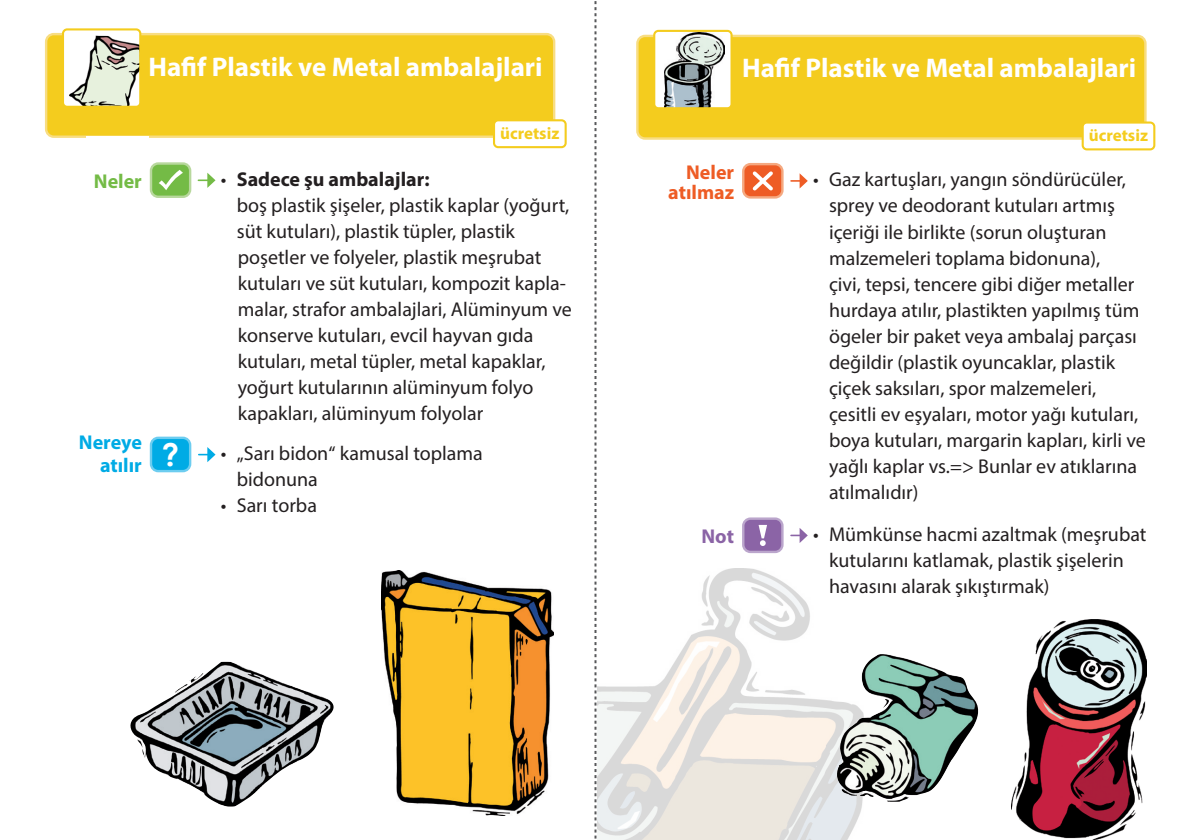
<style>
.page{position:relative;width:1191px;height:840px;background:#fff}
.page>*{position:absolute;margin:0;border:0;box-sizing:border-box;transform-origin:0 0}
.t1{font:700 31px "Century Gothic";color:#fff}
.t2{font:700 27px "Myriad Pro";color:#fff}
.t3{font:20px/26px "Myriad Pro";color:#231f20}
.t4{font:700 20px/22px "Myriad Pro";color:#00abe5;text-align:right}
.t5{font:700 20px/20px "Myriad Pro";color:#ee5c25;text-align:right}
.t6{font:700 20px "Myriad Pro";color:#74bb46}
.t7{font:700 20px "Myriad Pro";color:#8b64a6}
.t8{font:700 17px "Myriad Pro";color:#f4cc1e}
.s1{font-weight:700}
</style>
<div class="page">
<img style="left:130px;top:661px;width:204px;height:145px">
<div style="left:46px;top:34px;width:508px;height:103px;background:#f4cc1e;border-radius:8px"></div>
<div style="left:45px;top:33px;width:510px;height:105px;border:2px solid #f8dd82;border-radius:8px"></div>
<svg style="left:594px;top:1px;width:2px;height:838px"></svg>
<img style="left:598px;top:568px;width:265px;height:271px">
<img style="left:381px;top:570px;width:172px;height:244px">
<div style="left:637px;top:36px;width:508px;height:102px;background:#f4cc1e;border-radius:8px"></div>
<div style="left:636px;top:35px;width:510px;height:105px;border:2px solid #f8dd82;border-radius:8px"></div>
<div style="left:654px;top:31px;width:77px;height:77px;background:#fff;border-radius:4px"></div>
<img style="left:664px;top:33px;width:60px;height:73px">
<div style="left:653px;top:30px;width:79px;height:79px;border:2px solid #f4cc1e;border-radius:4px"></div>
<img style="left:1011px;top:619px;width:135px;height:219px">
<img style="left:837px;top:653px;width:141px;height:148px">
<div style="left:494px;top:120px;width:71px;height:27px;background:#fff;border-radius:4px"></div>
<div style="left:493px;top:119px;width:73px;height:29px;border:2px solid #f4cc1e;border-radius:4px"></div>
<div style="left:151px;top:437px;width:39px;height:34px;background:#00abe5;border-radius:7px"></div>
<div style="left:150px;top:436px;width:41px;height:36px;border:2px solid #6dcdf0;border-radius:7px"></div>
<svg style="left:199px;top:447px;width:16px;height:15px"></svg>
<svg style="left:198px;top:173px;width:17px;height:15px"></svg>
<div style="left:151px;top:163px;width:39px;height:34px;background:#74bb46;border-radius:7px"></div>
<div style="left:150px;top:162px;width:41px;height:36px;border:2px solid #b8d89d;border-radius:7px"></div>
<svg style="left:159px;top:170px;width:24px;height:20px"></svg>
<svg style="left:791px;top:528px;width:16px;height:14px"></svg>
<div style="left:743px;top:518px;width:39px;height:33px;background:#8b64a6;border-radius:7px"></div>
<div style="left:742px;top:517px;width:41px;height:36px;border:2px solid #bba6cc;border-radius:7px"></div>
<svg style="left:758px;top:524px;width:9px;height:21px"></svg>
<svg style="left:791px;top:173px;width:16px;height:15px"></svg>
<div style="left:743px;top:164px;width:39px;height:33px;background:#ee5c25;border-radius:7px"></div>
<div style="left:742px;top:163px;width:41px;height:35px;border:2px solid #f5a981;border-radius:7px"></div>
<svg style="left:752px;top:171px;width:21px;height:20px"></svg>
<div style="left:86px;top:136px;width:62px;height:34px;background:#fff"></div>
<div style="left:1082px;top:122px;width:72px;height:27px;background:#fff;border-radius:4px"></div>
<div style="left:1081px;top:121px;width:74px;height:29px;border:2px solid #f4cc1e;border-radius:4px"></div>
<div style="left:63px;top:29px;width:77px;height:78px;background:#fff;border-radius:4px"></div>
<img style="left:69px;top:36px;width:69px;height:69px">
<div style="left:62px;top:28px;width:79px;height:80px;border:2px solid #f4cc1e;border-radius:4px"></div>
<h2 class="t2" style="left:148px;top:49px;width:396px">Hafif Plastik ve Metal ambalajlari</h2>
<p class="t8" style="left:500px;top:122px;width:61px">ücretsiz</p>
<p class="t6" style="left:94px;top:168px;width:49px">Neler</p>
<p class="t3" style="left:237px;top:166px;width:336px;text-indent:-16px">• <span class="s1">Sadece şu ambalajlar:<br></span>boş plastik şişeler, plastik kaplar (yoğurt, süt kutuları), plastik tüpler, plastik poşetler ve folyeler, plastik meşrubat kutuları ve süt kutuları, kompozit kapla&shy;malar, strafor ambalajlari, Alüminyum ve konserve kutuları, evcil hayvan gıda kutuları, metal tüpler, metal kapaklar, yoğurt kutularının alüminyum folyo kapakları, alüminyum folyolar</p>
<p class="t3" style="left:237px;top:440px;width:248px;text-indent:-16px">• „Sarı bidon“ kamusal toplama bidonuna</p>
<p class="t3" style="left:221px;top:492px;width:98px">• Sarı torba</p>
<p class="t4" style="left:79px;top:431px;width:64px">Nereye atılır</p>
<h1 class="t1" style="left:162px;top:435px;width:19px">?</h1>
<h2 class="t2" style="left:742px;top:51px;width:396px">Hafif Plastik ve Metal ambalajlari</h2>
<p class="t5" style="left:668px;top:161px;width:67px">Neler atılmaz</p>
<p class="t7" style="left:701px;top:523px;width:34px">Not</p>
<p class="t8" style="left:1088px;top:125px;width:61px">ücretsiz</p>
<p class="t3" style="left:829px;top:166px;width:318px;text-indent:-16px">• Gaz kartuşları, yangın söndürücüler, sprey ve deodorant kutuları artmış içeriği ile birlikte (sorun oluşturan malzemeleri toplama bidonuna),<br>çivi, tepsi, tencere gibi diğer metaller hurdaya atılır, plastikten yapılmış tüm ögeler bir paket veya ambalaj parçası değildir (plastik oyuncaklar, plastik çiçek saksıları, spor malzemeleri, çesitli ev eşyaları, motor yağı kutuları, boya kutuları, margarin kapları, kirli ve yağlı kaplar vs.=&gt; Bunlar ev atıklarına atılmalıdır)</p>
<p class="t3" style="left:829px;top:520px;width:319px;text-indent:-16px">• Mümkünse hacmi azaltmak (meşrubat kutularını katlamak, plastik şişelerin havasını alarak şıkıştırmak)</p>
</div>
